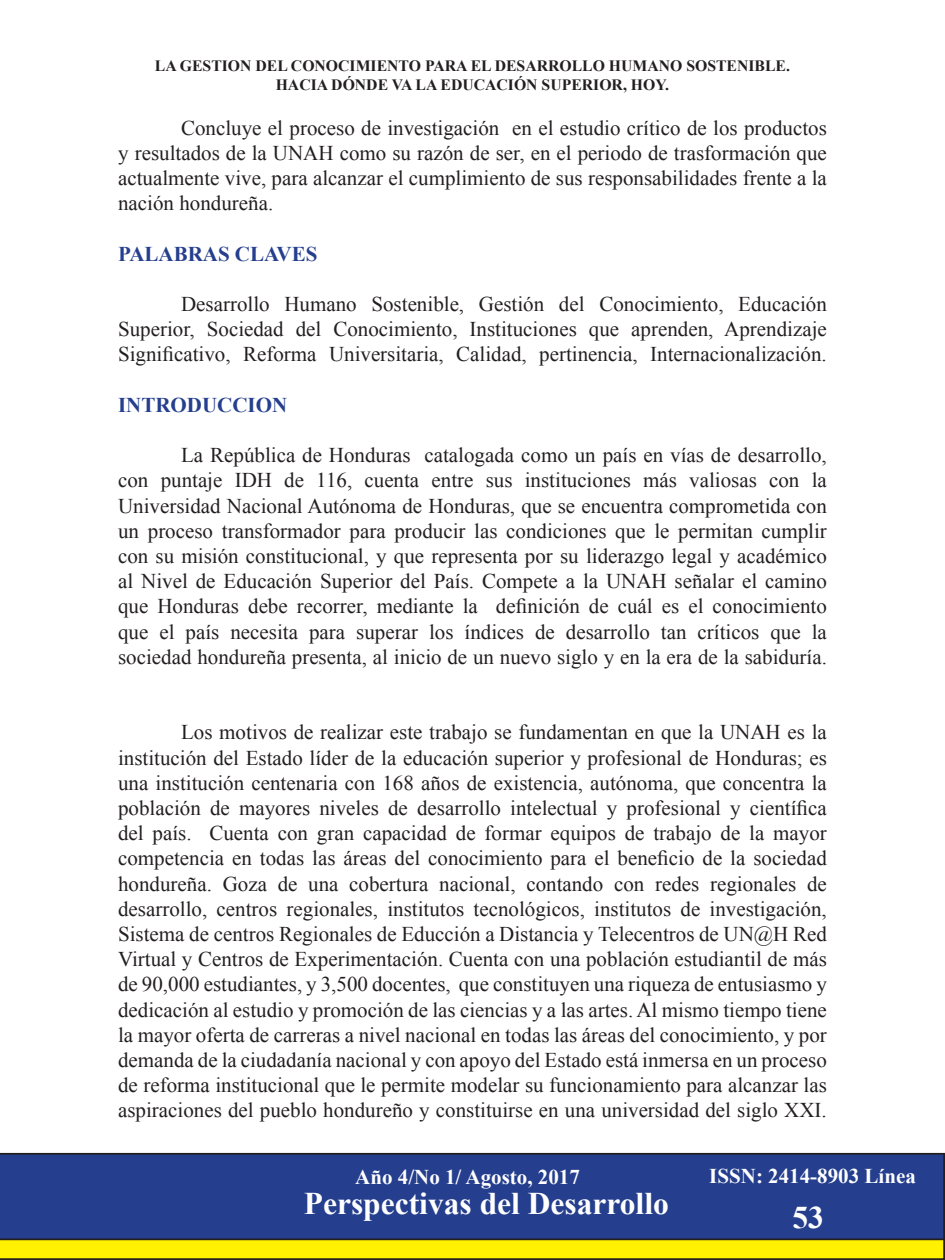
<style>
.page{position:relative;width:945px;height:1260px;background:#fff}
.page>*{position:absolute;margin:0;border:0;box-sizing:border-box;transform-origin:0 0}
.t1{font:700 31.5px "Times New Roman";color:#fff}
.t2{font:21px/25.2px "Times New Roman";color:#231f20;text-align:justify}
.t3{font:700 21px "Times New Roman";color:#fff}
.t4{font:700 21px "Times New Roman";color:#253f8e}
.t5{font:700 15.75px "Times New Roman";color:#231f20}
</style>
<div class="page">
<svg style="left:0;top:1240px;width:945px;height:20px;background:#e8db04"></svg>
<div style="left:0;top:1153px;width:945px;height:87px;background:#253f8e"></div>
<p class="t5" style="left:155px;top:55px;width:637px">LA GESTION DEL CONOCIMIENTO PARA EL DESARROLLO HUMANO SOSTENIBLE.</p>
<p class="t5" style="left:276px;top:74px;width:395px">HACIA DÓNDE VA LA EDUCACIÓN SUPERIOR, HOY.</p>
<p class="t2" style="left:118px;top:115px;width:710px;text-indent:63px">Concluye el proceso de investigación en el estudio crítico de los productos y resultados de la UNAH como su razón de ser, en el periodo de trasformación que actualmente vive, para alcanzar el cumplimiento de sus responsabilidades frente a la nación hondureña.</p>
<p class="t4" style="left:118px;top:239px;width:201px">PALABRAS CLAVES</p>
<p class="t2" style="left:118px;top:291px;width:710px;text-indent:63px">Desarrollo Humano Sostenible, Gestión del Conocimiento, Educación Superior, Sociedad del Conocimiento, Instituciones que aprenden, Aprendizaje Significativo, Reforma Universitaria, Calidad, pertinencia, Internacionalización.</p>
<p class="t4" style="left:118px;top:390px;width:171px">INTRODUCCION</p>
<p class="t2" style="left:118px;top:442px;width:710px;text-indent:63px">La República de Honduras catalogada como un país en vías de desarrollo, con puntaje IDH de 116, cuenta entre sus instituciones más valiosas con la Universidad Nacional Autónoma de Honduras, que se encuentra comprometida con un proceso transformador para producir las condiciones que le permitan cumplir con su misión constitucional, y que representa por su liderazgo legal y académico al Nivel de Educación Superior del País. Compete a la UNAH señalar el camino que Honduras debe recorrer, mediante la definición de cuál es el conocimiento que el país necesita para superar los índices de desarrollo tan críticos que la sociedad hondureña presenta, al inicio de un nuevo siglo y en la era de la sabiduría.</p>
<p class="t2" style="left:118px;top:720px;width:710px;text-indent:63px">Los motivos de realizar este trabajo se fundamentan en que la UNAH es la institución del Estado líder de la educación superior y profesional de Honduras; es una institución centenaria con 168 años de existencia, autónoma, que concentra la población de mayores niveles de desarrollo intelectual y profesional y científica del país. Cuenta con gran capacidad de formar equipos de trabajo de la mayor competencia en todas las áreas del conocimiento para el beneficio de la sociedad hondureña. Goza de una cobertura nacional, contando con redes regionales de desarrollo, centros regionales, institutos tecnológicos, institutos de investigación, Sistema de centros Regionales de Educción a Distancia y Telecentros de UN@H Red Virtual y Centros de Experimentación. Cuenta con una población estudiantil de más de 90,000 estudiantes, y 3,500 docentes, que constituyen una riqueza de entusiasmo y dedicación al estudio y promoción de las ciencias y a las artes. Al mismo tiempo tiene la mayor oferta de carreras a nivel nacional en todas las áreas del conocimiento, y por demanda de la ciudadanía nacional y con apoyo del Estado está inmersa en un proceso de reforma institucional que le permite modelar su funcionamiento para alcanzar las aspiraciones del pueblo hondureño y constituirse en una universidad del siglo XXI.</p>
<p class="t3" style="left:355px;top:1163px;width:226px">Año 4/No 1/ Agosto, 2017</p>
<p class="t3" style="left:709px;top:1162px;width:208px">ISSN: 2414-8903 Línea</p>
<h1 class="t1" style="left:304px;top:1181px;width:367px">Perspectivas del Desarrollo</h1>
<h1 class="t1" style="left:792px;top:1195px;width:33px">53</h1>
</div>
